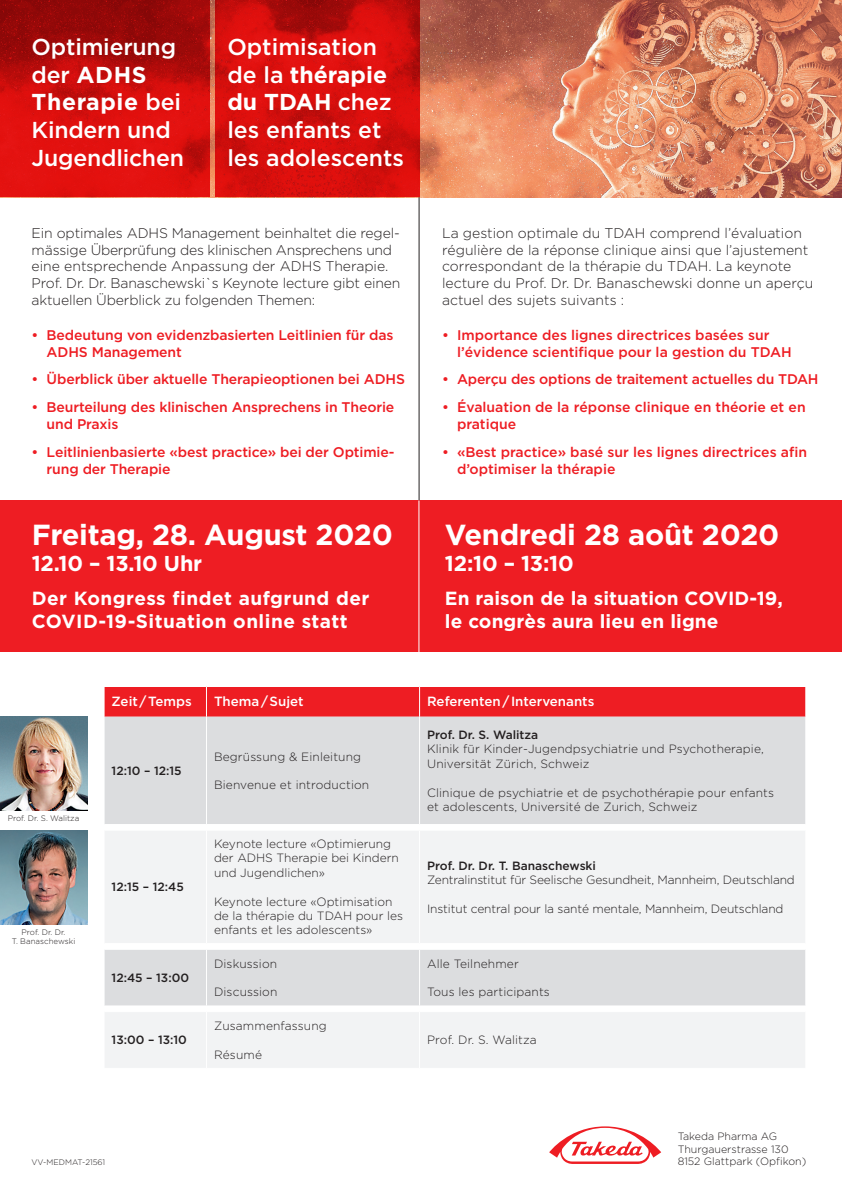
<style>
.page{position:relative;width:842px;height:1191px;background:#fff}
.page>*{position:absolute;margin:0;border:0;box-sizing:border-box;transform-origin:0 0}
.t1{font:700 29px "Gotham";letter-spacing:-.01em;color:#fff}
.t2{font:500 23px/27.6px "Gotham";letter-spacing:-.01em;color:#fff}
.t3{font:700 21.5px "Gotham";letter-spacing:-.01em;color:#fff}
.t4{font:700 19px/22.8px "Gotham";letter-spacing:.01em;color:#fff}
.t5{font:500 14px/16.8px "Gotham";letter-spacing:-.01em;color:#ee1d23}
.t6{font:300 14px/16.8px "Gotham";letter-spacing:-.005em;color:#231f20}
.t7{font:500 13.3px "Gotham";color:#fff}
.t8{font:300 12px/14.4px "Gotham";color:#231f20}
.t9{font:500 12px "Gotham";color:#231f20}
.t10{font:300 10.6px/12.8px "Gotham";color:#231f20}
.t11{font:300 8px/9.6px "Gotham";color:#231f20;text-align:center}
.s1{font-weight:700}
</style>
<div class="page">
<div style="left:0;top:500px;width:842px;height:152px;background:#ee1d23"></div>
<img style="left:210px;top:0;width:632px;height:197px">
<svg style="left:549px;top:1126px;width:112px;height:38px"></svg>
<svg style="left:0;top:0;width:210px;height:197px;background:#c40d0c"></svg>
<svg style="left:215px;top:0;width:205px;height:197px;background:#d30f0d"></svg>
<hr style="left:419px;top:197px;width:1px;height:303px;background:#231f20">
<hr style="left:418px;top:500px;width:1px;height:160px;background:#fff">
<div style="left:105px;top:687px;width:700px;height:29px;background:#ee1d23"></div>
<div style="left:105px;top:716px;width:700px;height:108px;background:#dcdddf"></div>
<svg style="left:105px;top:831px;width:700px;height:237px;fill:#f2f3f4"></svg>
<hr style="left:104px;top:943px;width:102px;height:1px;background:#fff">
<hr style="left:206px;top:943px;width:214px;height:1px;background:#fff">
<hr style="left:420px;top:943px;width:385px;height:1px;background:#fff">
<hr style="left:104px;top:949px;width:102px;height:1px;background:#fff">
<hr style="left:206px;top:949px;width:214px;height:1px;background:#fff">
<hr style="left:420px;top:949px;width:385px;height:1px;background:#fff">
<hr style="left:104px;top:1005px;width:102px;height:1px;background:#fff">
<hr style="left:206px;top:1005px;width:214px;height:1px;background:#fff">
<hr style="left:420px;top:1005px;width:385px;height:1px;background:#fff">
<hr style="left:104px;top:1011px;width:102px;height:1px;background:#fff">
<hr style="left:206px;top:1011px;width:214px;height:1px;background:#fff">
<hr style="left:420px;top:1011px;width:385px;height:1px;background:#fff">
<hr style="left:206px;top:686px;width:1px;height:30px;background:#fff">
<hr style="left:419px;top:686px;width:1px;height:30px;background:#fff">
<hr style="left:206px;top:716px;width:1px;height:108px;background:#fff">
<hr style="left:419px;top:716px;width:1px;height:108px;background:#fff">
<hr style="left:206px;top:830px;width:1px;height:113px;background:#fff">
<hr style="left:419px;top:830px;width:1px;height:113px;background:#fff">
<hr style="left:206px;top:949px;width:1px;height:56px;background:#fff">
<hr style="left:419px;top:949px;width:1px;height:56px;background:#fff">
<hr style="left:206px;top:1012px;width:1px;height:56px;background:#fff">
<hr style="left:419px;top:1012px;width:1px;height:56px;background:#fff">
<img style="left:0;top:716px;width:87px;height:94px">
<img style="left:0;top:830px;width:87px;height:94px">
<h2 class="t2" style="left:32px;top:33px;width:154px">Optimierung der <span class="s1">ADHS<br>Therapie</span> bei<br>Kindern und<br>Jugendlichen</h2>
<h2 class="t2" style="left:227px;top:33px;width:178px">Optimisation de la <span class="s1">thérapie du TDAH</span> chez les enfants et les adolescents</h2>
<p class="t6" style="left:32px;top:224px;width:370px">Ein optimales ADHS Management beinhaltet die regel&shy;mässige Überprüfung des klinischen Ansprechens und eine entsprechende Anpassung der ADHS Therapie.<br>Prof. Dr. Dr. Banaschewski`s Keynote lecture gibt einen aktuellen Überblick zu folgenden Themen:</p>
<p class="t5" style="left:47px;top:326px;width:348px;text-indent:-15px">• Bedeutung von evidenzbasierten Leitlinien für das<br>ADHS Management</p>
<p class="t5" style="left:32px;top:371px;width:375px">• Überblick über aktuelle Therapieoptionen bei ADHS</p>
<p class="t5" style="left:47px;top:398px;width:349px;text-indent:-15px">• Beurteilung des klinischen Ansprechens in Theorie und Praxis</p>
<p class="t5" style="left:47px;top:443px;width:349px;text-indent:-15px">• Leitlinienbasierte «best practice» bei der Optimie&shy;rung der Therapie</p>
<h1 class="t1" style="left:32px;top:518px;width:363px">Freitag, 28. August 2020</h1>
<h3 class="t3" style="left:32px;top:551px;width:172px">12.10 – 13.10 Uhr</h3>
<p class="t6" style="left:442px;top:224px;width:373px">La gestion optimale du TDAH comprend l’évaluation régulière de la réponse clinique ainsi que l’ajustement correspondant de la thérapie du TDAH. La keynote lecture du Prof. Dr. Dr. Banaschewski donne un aperçu actuel des sujets suivants :</p>
<p class="t5" style="left:457px;top:326px;width:336px;text-indent:-15px">• Importance des lignes directrices basées sur l’évidence scientifique pour la gestion du TDAH</p>
<p class="t5" style="left:442px;top:371px;width:378px">• Aperçu des options de traitement actuelles du TDAH</p>
<p class="t5" style="left:457px;top:398px;width:350px;text-indent:-15px">• Évaluation de la réponse clinique en théorie et en pratique</p>
<p class="t5" style="left:457px;top:443px;width:352px;text-indent:-15px">• «Best practice» basé sur les lignes directrices afin d’optimiser la thérapie</p>
<h1 class="t1" style="left:445px;top:518px;width:336px">Vendredi 28 août 2020</h1>
<h3 class="t3" style="left:445px;top:551px;width:130px">12:10 – 13:10</h3>
<h3 class="t4" style="left:32px;top:586px;width:339px">Der Kongress findet aufgrund der<br>COVID-19-Situation online statt</h3>
<h3 class="t4" style="left:445px;top:586px;width:339px">En raison de la situation COVID-19, le congrès aura lieu en ligne</h3>
<p class="t7" style="left:112px;top:694px;width:82px">Zeit/Temps</p>
<p class="t7" style="left:214px;top:694px;width:91px">Thema/Sujet</p>
<p class="t7" style="left:427px;top:694px;width:169px">Referenten/Intervenants</p>
<p class="t11" style="left:8px;top:813px;width:73px">Prof. Dr. S. Walitza</p>
<p class="t11" style="left:12px;top:927px;width:65px">Prof. Dr. Dr.<br>T. Banaschewski</p>
<p class="t9" style="left:112px;top:764px;width:72px">12:10 – 12:15</p>
<p class="t9" style="left:112px;top:880px;width:74px">12:15 – 12:45</p>
<p class="t9" style="left:112px;top:971px;width:79px">12:45 – 13:00</p>
<p class="t9" style="left:112px;top:1033px;width:77px">13:00 – 13:10</p>
<p class="t8" style="left:214px;top:749px;width:149px">Begrüssung &amp; Einleitung</p>
<p class="t8" style="left:214px;top:777px;width:157px">Bienvenue et introduction</p>
<p class="t8" style="left:214px;top:836px;width:186px">Keynote lecture «Optimierung der ADHS Therapie bei Kindern und Jugendlichen»</p>
<p class="t8" style="left:214px;top:894px;width:190px">Keynote lecture «Optimisation de la thérapie du TDAH pour les enfants et les adolescents»</p>
<p class="t8" style="left:214px;top:956px;width:65px">Diskussion</p>
<p class="t8" style="left:214px;top:984px;width:65px">Discussion</p>
<p class="t8" style="left:214px;top:1018px;width:114px">Zusammenfassung</p>
<p class="t8" style="left:214px;top:1047px;width:49px">Résumé</p>
<p class="t9" style="left:427px;top:727px;width:113px">Prof. Dr. S. Walitza</p>
<p class="t8" style="left:427px;top:741px;width:338px">Klinik für Kinder-Jugendpsychiatrie und Psychotherapie,<br>Universität Zürich, Schweiz</p>
<p class="t8" style="left:427px;top:785px;width:348px">Clinique de psychiatrie et de psychothérapie pour enfants et adolescents, Université de Zurich, Schweiz</p>
<p class="t9" style="left:427px;top:858px;width:170px">Prof. Dr. Dr. T. Banaschewski</p>
<p class="t8" style="left:427px;top:872px;width:369px">Zentralinstitut für Seelische Gesundheit, Mannheim, Deutschland</p>
<p class="t8" style="left:427px;top:901px;width:358px">Institut central pour la santé mentale, Mannheim, Deutschland</p>
<p class="t8" style="left:427px;top:956px;width:93px">Alle Teilnehmer</p>
<p class="t8" style="left:427px;top:984px;width:124px">Tous les participants</p>
<p class="t8" style="left:427px;top:1032px;width:111px">Prof. Dr. S. Walitza</p>
<p class="t10" style="left:678px;top:1129px;width:112px">Takeda Pharma AG<br>Thurgauerstrasse 130</p>
<p class="t11" style="left:32px;top:1157px;width:75px">VV-MEDMAT-21561</p>
<p class="t10" style="left:678px;top:1155px;width:130px">8152 Glattpark (Opfikon)</p>
</div>
